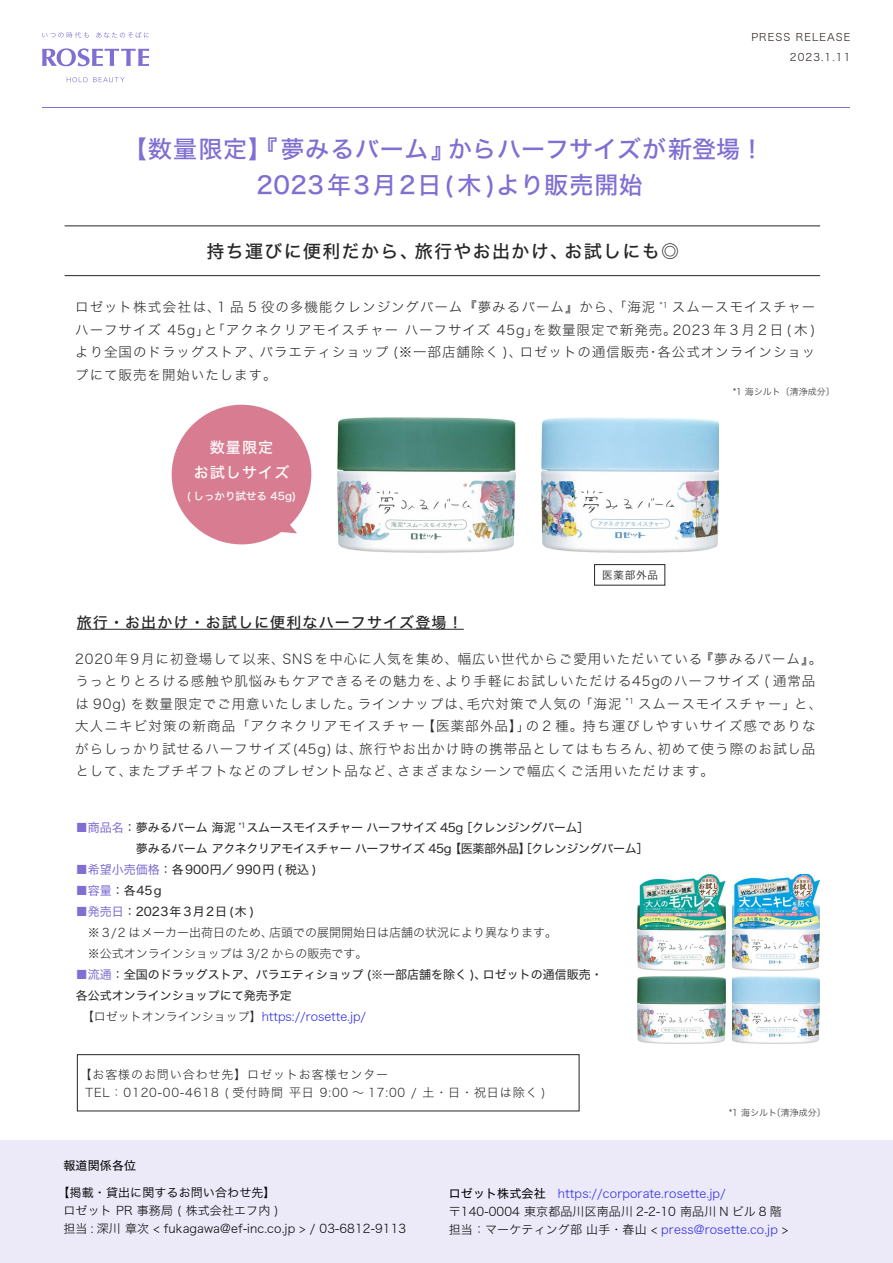
<style>
.page{position:relative;width:893px;height:1263px;background:#fff}
.page>*{position:absolute;margin:0;border:0;box-sizing:border-box;transform-origin:0 0}
.t1{font:24px/36px "Hira Kaku Std W5";letter-spacing:.03em;color:#806ed2;text-align:center}
.t2{font:18px "Hira Kaku Std W5";letter-spacing:.075em;color:#262626}
.t3{font:15px "Hira Kaku Std W5";letter-spacing:.075em;color:#262626}
.t4{font:15px/25.5px "Hira Kaku Std W5";letter-spacing:.075em;color:#fff;text-align:center}
.t5{font:13.5px/22.5px "Hira Kaku Std W2";letter-spacing:.07em;color:#262626;text-align:justify}
.t6{font:12px/18px "Hira Kaku Std W2";letter-spacing:.01em;color:#000}
.t7{font:12px/21px "Hira Kaku Std W4";letter-spacing:-.03em;color:#262626}
.t8{font:12px/21px "Hira Kaku Std W4";color:#262626}
.t9{font:12px/18px "Hira Kaku Std W2";letter-spacing:.075em;color:#262626}
.t10{font:12px/21px "Hira Kaku Std W2";color:#262626}
.t11{font:12px "Hira Kaku Std W2";color:#2626e8}
.t12{font:12px "Hira Kaku Std W3";letter-spacing:.01em;color:#000}
.t13{font:12px "Hira Kaku Std W4";letter-spacing:.065em;color:#262626}
.t14{font:12px "Hira Kaku Std W4";letter-spacing:.01em;color:#000}
.t15{font:10.5px/19.5px "Hira Kaku Std W2";letter-spacing:.1em;color:#231815;text-align:right}
.t16{font:10.5px "Hira Kaku Std W5";color:#fff}
.t17{font:10.5px "Hira Kaku Std W3";letter-spacing:.075em;color:#262626}
.t18{font:9px "Hira Kaku Std W2";color:#262626}
.s1{color:#806ed2}
.s2{color:#262626}
.s3{font-family:"Hira Kaku Std W4"}
.s4{color:#2626e8}
</style>
<div class="page">
<svg style="left:67px;top:77px;width:58px;height:5px"></svg>
<svg style="left:42px;top:48px;width:107px;height:18px"></svg>
<svg style="left:42px;top:32px;width:47px;height:6px"></svg>
<svg style="left:96px;top:32px;width:53px;height:6px"></svg>
<hr style="left:42px;top:107px;width:808px;height:1px;background:#806ed2">
<div style="left:0;top:1140px;width:893px;height:122px;background:#ece9f8"></div>
<hr style="left:77px;top:629px;width:387px;height:1px;background:#262626">
<hr style="left:65px;top:275px;width:755px;height:1px;background:#262626">
<hr style="left:65px;top:226px;width:755px;height:1px;background:#262626">
<div style="left:77px;top:1054px;width:502px;height:57px;border:1px solid #262626"></div>
<div style="left:594px;top:564px;width:71px;height:21px;border:1px solid #262626"></div>
<img style="left:338px;top:417px;width:177px;height:136px">
<img style="left:541px;top:417px;width:178px;height:136px">
<div style="left:172px;top:405px;width:139px;height:139px;background:#d87d91;border-radius:50%"></div>
<img style="left:637px;top:977px;width:88px;height:67px">
<img style="left:732px;top:977px;width:88px;height:67px">
<img style="left:637px;top:874px;width:88px;height:96px">
<img style="left:732px;top:874px;width:88px;height:96px">
<svg style="left:258px;top:517px;width:39px;height:26px"></svg>
<p class="t15" style="left:751px;top:27px;width:101px">PRESS RELEASE<br>2023.1.11</p>
<h1 class="t1" style="left:123px;top:131px;width:642px">【数量限定】『夢みるバーム』からハーフサイズが新登場！<br>2023年3月2日(木 )より販売開始</h1>
<h2 class="t2" style="left:206px;top:237px;width:474px">持ち運びに便利だから、旅行やお出かけ、お試しにも◎</h2>
<p class="t5" style="left:75px;top:296px;width:742px">ロゼット株式会社は、1 品 5 役の多機能クレンジングバーム『夢みるバーム』から、「海泥 <sup>*1</sup> スムースモイスチャーハーフサイズ 45g」と「アクネクリアモイスチャー ハーフサイズ 45g」を数量限定で新発売。2023 年 3 月 2 日 ( 木 )より全国のドラッグストア、バラエティショップ (※一部店舗除く )、ロゼットの通信販売・各公式オンラインショップにて販売を開始いたします。</p>
<p class="t18" style="left:733px;top:385px;width:103px">*1 海シルト〔清浄成分〕</p>
<p class="t4" style="left:194px;top:434px;width:97px">数量限定<br>お試しサイズ</p>
<p class="t16" style="left:187px;top:488px;width:111px">( しっかり試せる 45g)</p>
<p class="t3" style="left:77px;top:611px;width:387px">旅行・お出かけ・お試しに便利なハーフサイズ登場！</p>
<p class="t17" style="left:602px;top:567px;width:57px">医薬部外品</p>
<p class="t5" style="left:75px;top:647px;width:748px;text-align:left">2020年9月に初登場して以来、SNS を中心に人気を集め、幅広い世代からご愛用いただいている『夢みるバーム』。うっとりとろける感触や肌悩みもケアできるその魅力を、より手軽にお試しいただける45gのハーフサイズ ( 通常品は 90g) を数量限定でご用意いたしました。ラインナップは、毛穴対策で人気の「海泥 <sup>*1</sup> スムースモイスチャー」と、大人ニキビ対策の新商品「アクネクリアモイスチャー【医薬部外品】」の 2 種。持ち運びしやすいサイズ感でありながらしっかり試せるハーフサイズ(45g) は、旅行やお出かけ時の携帯品としてはもちろん、初めて使う際のお試し品として、またプチギフトなどのプレゼント品など、さまざまなシーンで幅広くご活用いただけます。</p>
<p class="t7" style="left:76px;top:817px;width:574px"><span class="s1">■商品名</span>：夢みるバーム 海泥 <sup>*1</sup>スムースモイスチャー ハーフサイズ 45g ［クレンジングバーム］<br>　　　　　夢みるバーム アクネクリアモイスチャー ハーフサイズ 45g 【医薬部外品】［クレンジングバーム］</p>
<p class="t8" style="left:76px;top:859px;width:242px"><span class="s1">■希望小売価格</span>：各900円／ 990円 ( 税込 )</p>
<p class="t8" style="left:76px;top:880px;width:88px"><span class="s1">■容量</span>：各45g</p>
<p class="t13" style="left:76px;top:902px;width:180px"><span class="s1">■発売日</span>：2023年3月2日(木 )</p>
<p class="t10" style="left:76px;top:922px;width:483px">　※３/2 はメーカー出荷日のため、店頭での展開開始日は店舗の状況により異なります。　※公式オンラインショップは 3/2 からの販売です。</p>
<p class="t8" style="left:76px;top:964px;width:529px"><span class="s1">■流通</span>：全国のドラッグストア、バラエティショップ (※一部店舗を除く )、ロゼットの通信販売・各公式オンラインショップにて発売予定</p>
<p class="t11" style="left:82px;top:1007px;width:286px"><span class="s2">【ロゼットオンラインショップ】</span>https://rosette.jp/</p>
<p class="t9" style="left:86px;top:1065px;width:462px;text-indent:-6px">【お客様のお問い合わせ先】ロゼットお客様センター<br>TEL：0120-00-4618 ( 受付時間 平日 9:00 ～ 17:00 / 土・日・祝日は除く )</p>
<p class="t18" style="left:729px;top:1105px;width:98px">*1 海シルト〔清浄成分〕</p>
<p class="t14" style="left:64px;top:1156px;width:74px">報道関係各位</p>
<p class="t12" style="left:58px;top:1183px;width:220px">【掲載・貸出に関するお問い合わせ先】</p>
<p class="t6" style="left:64px;top:1201px;width:344px">ロゼット PR 事務局 ( 株式会社エフ内 )<br>担当 : 深川 章次 &lt; fukagawa@ef-inc.co.jp &gt; / 03-6812-9113</p>
<p class="t6" style="left:449px;top:1184px;width:341px"><span class="s3">ロゼット株式会社　</span><span class="s4">https://corporate.rosette.jp/</span>〒140-0004 東京都品川区南品川 2-2-10 南品川 N ビル 8 階担当：マーケティング部 山手・春山 &lt; <span class="s4">press@rosette.co.jp</span> &gt;</p>
</div>
